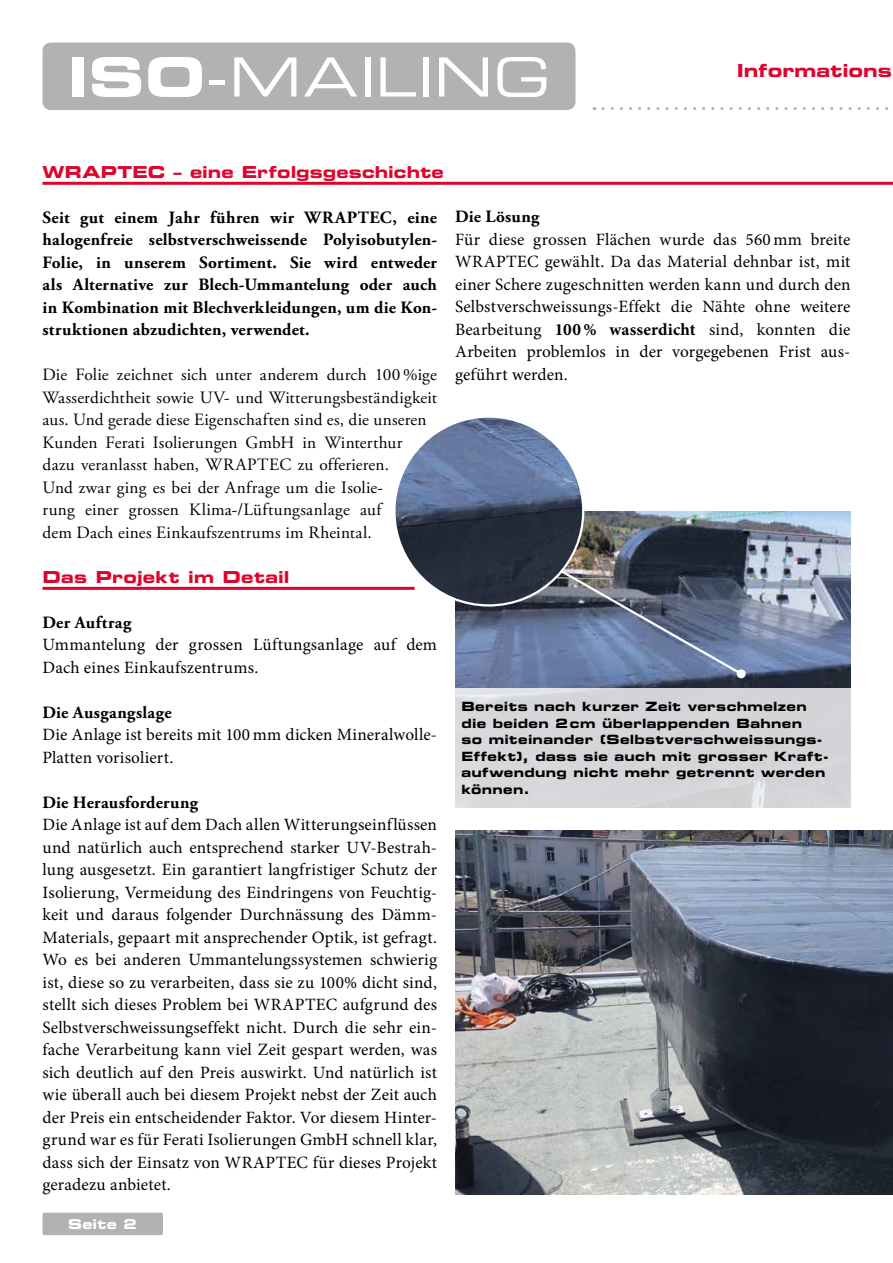
<style>
.page{position:relative;width:893px;height:1263px;background:#fff}
.page>*{position:absolute;margin:0;border:0;box-sizing:border-box;transform-origin:0 0}
.t1{font:54px "Eurostile LT Std Ex 2";letter-spacing:.02em;color:#fff}
.t2{font:18px "Eurostile LT Std Bold Ex 2";color:#dd052b}
.t3{font:17.25px/22.5px "Minion Pro";letter-spacing:.01em;color:#000}
.t4{font:17.25px/22.5px "Adobe Garamond Pro";letter-spacing:.01em;color:#000}
.t5{font:700 17.25px/22.5px "Adobe Garamond Pro";letter-spacing:.015em;color:#000;text-align:justify}
.t6{font:16.5px "Eurostile LT Std Bold Ex 2";letter-spacing:.01em;color:#dd052b}
.t7{font:13.5px "Eurostile LT Std Bold Ex 2";letter-spacing:.02em;color:#fff}
.t8{font:12.75px/16.5px "Eurostile LT Std Bold Ex 2";letter-spacing:.03em;color:#000}
.s1{font-family:"Eurostile LT Std Bold Ex 2"}
.s2{font-weight:700}
</style>
<div class="page">
<div style="left:43px;top:1213px;width:120px;height:22px;background:#b3b2b2;border-radius:2px"></div>
<div style="left:43px;top:43px;width:532px;height:67px;background:#b3b2b2;border-radius:8px"></div>
<hr style="left:43px;top:182px;width:850px;height:3px;background:#dd052b">
<svg style="left:603px;top:107px;width:286px;height:3px"></svg>
<hr style="left:43px;top:587px;width:372px;height:3px;background:#dd052b">
<img style="left:455px;top:511px;width:395px;height:177px">
<img style="left:394px;top:417px;width:189px;height:188px;border-radius:94px">
<div style="left:455px;top:688px;width:395px;height:120px;background:#d4d6d8"></div>
<img style="left:455px;top:830px;width:438px;height:365px">
<svg style="left:558px;top:568px;width:186px;height:109px;background:#616f8a"></svg>
<div style="left:737px;top:669px;width:9px;height:9px;background:#fff;border-radius:50%"></div>
<h1 class="t1" style="left:67px;top:40px;width:485px"><span class="s1">ISO</span>-MAILING</h1>
<p class="t6" style="left:43px;top:160px;width:403px">WRAPTEC – eine Erfolgsgeschichte</p>
<p class="t2" style="left:737px;top:58px;width:157px">Informations</p>
<p class="t5" style="left:43px;top:206px;width:396px">Seit gut einem Jahr führen wir WRAPTEC, eine halogenfreie selbstverschweissende Polyisobutylen-Folie, in unserem Sortiment. Sie wird entweder als Alternative zur Blech-Ummantelung oder auch in Kombination mit Blechverkleidungen, um die Kon&shy;struktionen abzudichten, verwendet.</p>
<p class="t4" style="left:43px;top:364px;width:396px">Die Folie zeichnet sich unter anderem durch 100 %ige Wasserdichtheit sowie UV- und Witterungsbeständigkeit aus. Und gerade diese Eigenschaften sind es, die unseren Kunden Ferati Isolierungen GmbH in Winterthur dazu veranlasst haben, WRAPTEC zu offerieren.<br>Und zwar ging es bei der Anfrage um die Isolie-<br>rung einer grossen Klima-/Lüftungsanlage auf<br>dem Dach eines Einkaufszentrums im Rheintal.</p>
<p class="t6" style="left:43px;top:565px;width:249px">Das Projekt im Detail</p>
<p class="t5" style="left:43px;top:611px;width:90px">Der Auftrag</p>
<p class="t3" style="left:43px;top:633px;width:396px">Ummantelung der grossen Lüftungsanlage auf dem<br>Dach eines Einkaufszentrums.</p>
<p class="t5" style="left:43px;top:701px;width:131px">Die Ausgangslage</p>
<p class="t3" style="left:43px;top:723px;width:396px">Die Anlage ist bereits mit 100 mm dicken Mineralwolle-<br>Platten vorisoliert.</p>
<p class="t5" style="left:43px;top:791px;width:157px">Die Herausforderung</p>
<p class="t3" style="left:43px;top:813px;width:396px;text-align:justify">Die Anlage ist auf dem Dach allen Witterungseinflüssen und natürlich auch entsprechend starker UV-Bestrah&shy;lung ausgesetzt. Ein garantiert langfristiger Schutz der Isolierung, Vermeidung des Eindringens von Feuchtig&shy;keit und daraus folgender Durchnässung des Dämm-Materials, gepaart mit ansprechender Optik, ist gefragt.<br>Wo es bei anderen Ummantelungssystemen schwierig ist, diese so zu verarbeiten, dass sie zu 100% dicht sind, stellt sich dieses Problem bei WRAPTEC aufgrund des Selbstverschweissungseffekt nicht. Durch die sehr ein&shy;fache Verarbeitung kann viel Zeit gespart werden, was sich deutlich auf den Preis auswirkt. Und natürlich ist wie überall auch bei diesem Projekt nebst der Zeit auch der Preis ein entscheidender Faktor. Vor diesem Hinter&shy;grund war es für Ferati Isolierungen GmbH schnell klar, dass sich der Einsatz von WRAPTEC für dieses Projekt geradezu anbietet.</p>
<p class="t7" style="left:68px;top:1214px;width:70px">Seite 2</p>
<p class="t5" style="left:455px;top:206px;width:86px">Die Lösung</p>
<p class="t3" style="left:455px;top:228px;width:397px;text-align:justify">Für diese grossen Flächen wurde das 560 mm breite WRAPTEC gewählt. Da das Material dehnbar ist, mit einer Schere zugeschnitten werden kann und durch den Selbstverschweissungs-Effekt die Nähte ohne weitere Bearbeitung <span class="s2">100% wasserdicht</span> sind, konnten die Arbeiten problemlos in der vorgegebenen Frist aus&shy;geführt werden.</p>
<p class="t8" style="left:461px;top:698px;width:369px">Bereits nach kurzer Zeit verschmelzen die beiden 2cm überlappenden Bahnen<br>so miteinander (Selbstverschweissungs-Effekt), dass sie auch mit grosser Kraft&shy;aufwendung nicht mehr getrennt werden können.</p>
</div>
